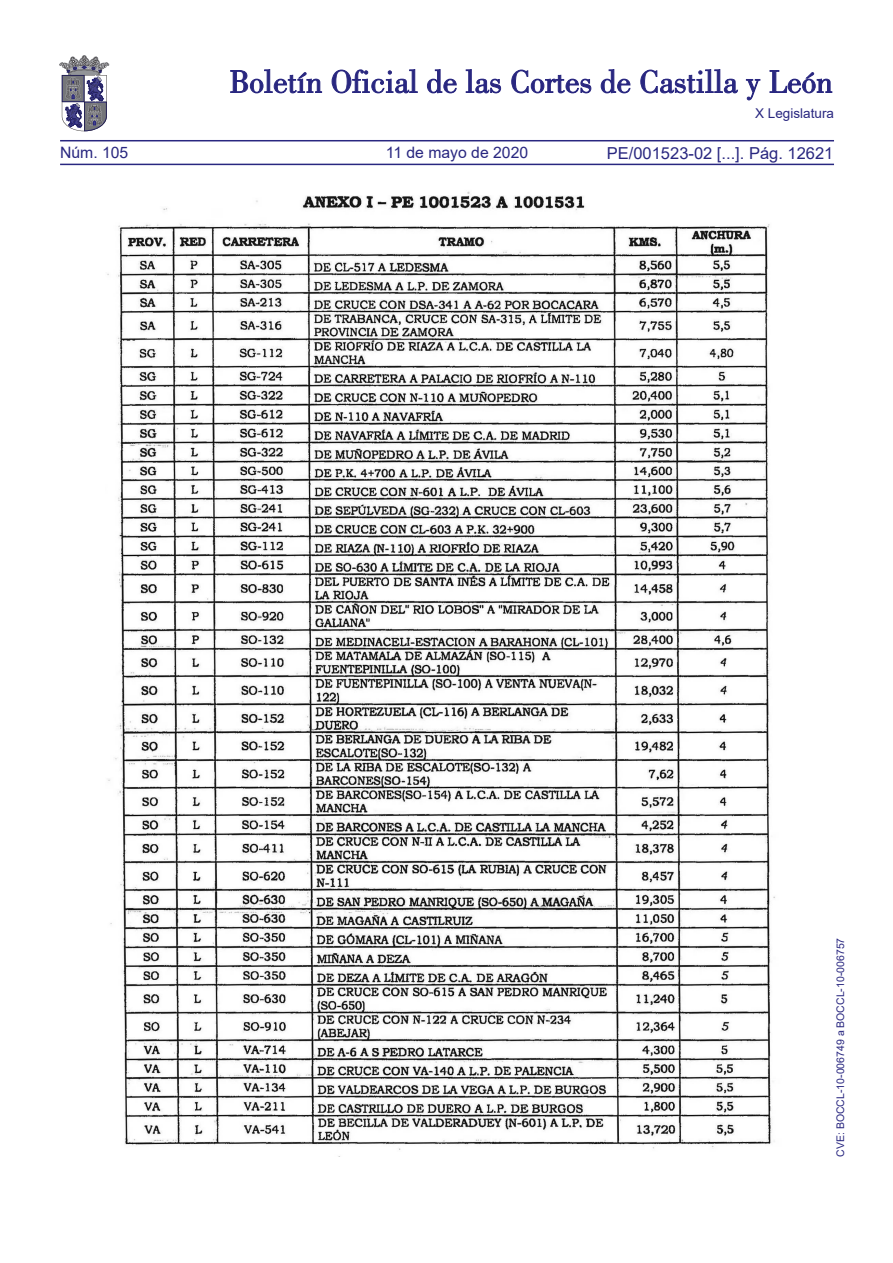
<style>
.page{position:relative;width:893px;height:1263px;background:#fff}
.page>*{position:absolute;margin:0;border:0;box-sizing:border-box;transform-origin:0 0}
.t1{font:16.5px "Arial";color:#292780}
.t2{font:15.75px "Arial";color:#292780}
.t3{font:13.5px "Arial";color:#292780}
.t4{font:10.5px "Arial";color:#292780}
</style>
<div class="page">
<hr style="left:60px;top:164px;width:774px;height:1px;background:#292780">
<hr style="left:60px;top:140px;width:774px;height:1px;background:#292780">
<svg style="left:230px;top:69px;width:92px;height:24px"></svg>
<svg style="left:332px;top:69px;width:86px;height:24px"></svg>
<svg style="left:427px;top:69px;width:30px;height:24px"></svg>
<svg style="left:466px;top:69px;width:35px;height:24px"></svg>
<svg style="left:511px;top:70px;width:80px;height:23px"></svg>
<svg style="left:601px;top:69px;width:29px;height:24px"></svg>
<svg style="left:640px;top:69px;width:98px;height:24px"></svg>
<svg style="left:746px;top:79px;width:14px;height:21px"></svg>
<svg style="left:770px;top:70px;width:62px;height:23px"></svg>
<svg style="left:60px;top:55px;width:49px;height:76px"></svg>
<img style="left:107px;top:191px;width:668px;height:966px">
<h2 class="t2" style="left:60px;top:142px;width:70px">Núm. 105</h2>
<h2 class="t2" style="left:386px;top:142px;width:144px">11 de mayo de 2020</h2>
<p class="t3" style="left:755px;top:104px;width:80px">X Legislatura</p>
<h1 class="t1" style="left:607px;top:141px;width:228px">PE/001523-02 [...]. Pág. 12621</h1>
<p class="t4" style="left:833px;top:1157px;width:220px;rotate:-90deg">CVE: BOCCL-10-006749 a BOCCL-10-006757</p>
</div>
